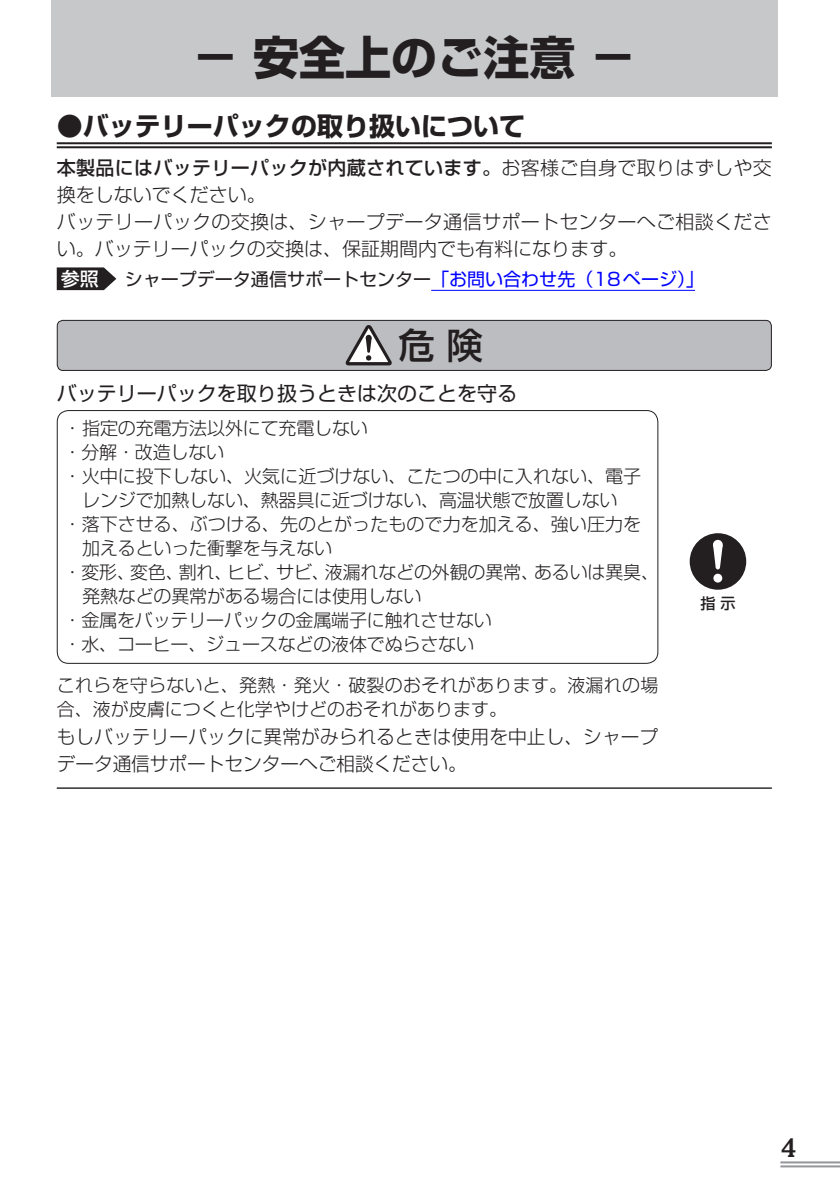
<style>
.page{position:relative;width:840px;height:1191px;background:#fff}
.page>*{position:absolute;margin:0;border:0;box-sizing:border-box;transform-origin:0 0}
.t1{font:700 46px "Shin Go Pro";color:#231f20}
.t2{font:500 36px "Shin Go Pro";color:#231f20}
.t3{font:700 26px "Shin Go Pro";color:#231f20}
.t4{font:26px "MO Suuji HA H Dn";color:#231f20}
.t5{font:20px "Shin Go Pro";color:#231f20}
.t6{font:300 19px/27px "Shin Go Pro";letter-spacing:.01em;color:#231f20}
.t7{font:500 19px "Shin Go Pro";color:#fff}
.t8{font:300 18px "Shin Go Pro";letter-spacing:-.01em;color:#231f20}
.t9{font:300 18px/24px "Shin Go Pro";letter-spacing:.015em;color:#231f20}
.t10{font:18px "Shin Go Pro";color:#231f20}
.t11{font:500 15px "Shin Go Pro";color:#231f20}
.s1{font-weight:500}
.s2{color:#00f}
</style>
<div class="page">
<div style="left:51px;top:0;width:726px;height:96px;background:#c7c8ca"></div>
<svg style="left:780px;top:1163px;width:59px;height:1px"></svg>
<hr style="left:780px;top:1161px;width:59px;height:2px;background:#939598">
<hr style="left:780px;top:1165px;width:59px;height:2px;background:#939598">
<hr style="left:57px;top:142px;width:714px;height:2px;background:#231f20">
<hr style="left:57px;top:146px;width:714px;height:2px;background:#231f20">
<hr style="left:431px;top:290px;width:263px;height:1px;background:#00f">
<hr style="left:57px;top:787px;width:714px;height:2px;background:#231f20">
<svg style="left:57px;top:267px;width:59px;height:23px"></svg>
<div style="left:57px;top:320px;width:714px;height:50px;background:#bcbdc0;border-radius:6px"></div>
<svg style="left:345px;top:325px;width:47px;height:40px"></svg>
<div style="left:57px;top:320px;width:714px;height:51px;border:1px solid #231f20;border-radius:6px"></div>
<div style="left:57px;top:410px;width:601px;height:254px;border:1px solid #231f20;border-radius:11px"></div>
<div style="left:689px;top:533px;width:56px;height:56px;background:#231f20;border-radius:50%"></div>
<div style="left:713px;top:574px;width:8px;height:8px;background:#fff;border-radius:50%"></div>
<div style="left:712px;top:540px;width:10px;height:9px;background:#fff;border-radius:50%"></div>
<svg style="left:712px;top:545px;width:10px;height:24px"></svg>
<h1 class="t1" style="left:192px;top:21px;width:444px">− 安全上のご注意 −</h1>
<h3 class="t3" style="left:57px;top:106px;width:469px">●バッテリーパックの取り扱いについて</h3>
<p class="t6" style="left:57px;top:152px;width:716px"><span class="s1">本製品にはバッテリーパックが内蔵されています。</span>お客様ご自身で取りはずしや交換をしないでください。<br>バッテリーパックの交換は、シャープデータ通信サポートセンターへご相談ください。バッテリーパックの交換は、保証期間内でも有料になります。</p>
<p class="t7" style="left:61px;top:263px;width:39px">参照</p>
<p class="t10" style="left:125px;top:265px;width:580px">シャープデータ通信サポートセンター<span class="s2">「お問い合わせ先（18ページ）」</span></p>
<h2 class="t2" style="left:398px;top:316px;width:85px">危 険</h2>
<p class="t5" style="left:57px;top:377px;width:461px">バッテリーパックを取り扱うときは次のことを守る</p>
<p class="t8" style="left:64px;top:414px;width:305px">・指定の充電方法以外にて充電しない</p>
<p class="t8" style="left:64px;top:438px;width:162px">・分解・改造しない</p>
<p class="t8" style="left:64px;top:462px;width:578px">・火中に投下しない、火気に近づけない、こたつの中に入れない、電子</p>
<p class="t8" style="left:82px;top:486px;width:536px">レンジで加熱しない、熱器具に近づけない、高温状態で放置しない</p>
<p class="t8" style="left:64px;top:510px;width:578px">・落下させる、ぶつける、先のとがったもので力を加える、強い圧力を</p>
<p class="t8" style="left:82px;top:534px;width:251px">加えるといった衝撃を与えない</p>
<p class="t8" style="left:64px;top:558px;width:596px">・変形、変色、割れ、ヒビ、サビ、液漏れなどの外観の異常、あるいは異臭、</p>
<p class="t8" style="left:82px;top:582px;width:340px">発熱などの異常がある場合には使用しない</p>
<p class="t8" style="left:64px;top:606px;width:429px">・金属をバッテリーパックの金属端子に触れさせない</p>
<p class="t8" style="left:64px;top:630px;width:412px">・水、コーヒー、ジュースなどの液体でぬらさない</p>
<p class="t9" style="left:57px;top:671px;width:603px">これらを守らないと、発熱・発火・破裂のおそれがあります。液漏れの場合、液が皮膚につくと化学やけどのおそれがあります。</p>
<p class="t6" style="left:57px;top:721px;width:602px">もしバッテリーパックに異常がみられるときは使用を中止し、シャープデータ通信サポートセンターへご相談ください。</p>
<p class="t11" style="left:700px;top:590px;width:36px">指 示</p>
<h3 class="t4" style="left:780px;top:1137px;width:18px">4</h3>
</div>
